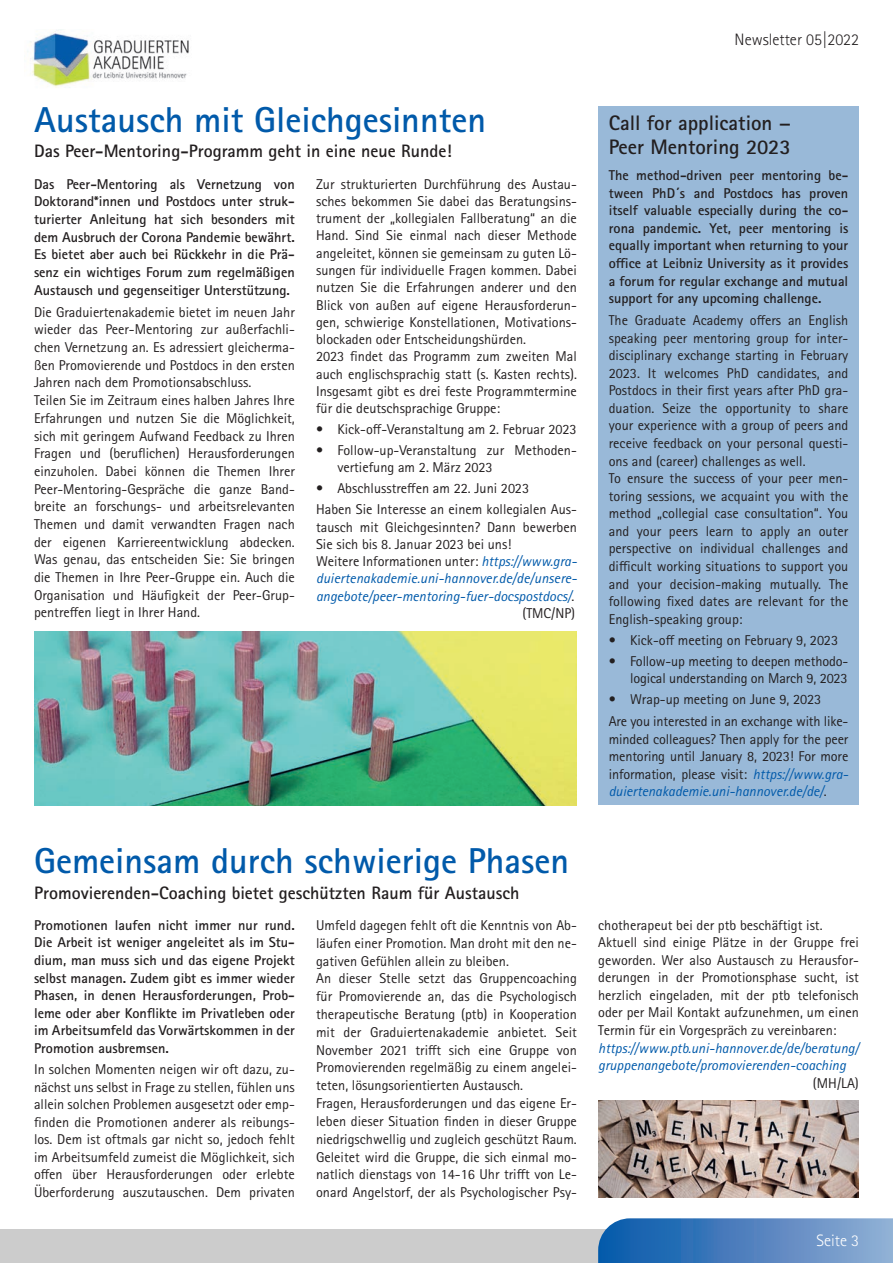
<style>
.page{position:relative;width:893px;height:1263px;background:#fff}
.page>*{position:absolute;margin:0;border:0;box-sizing:border-box;transform-origin:0 0}
.t1{font:700 36px "Rotis Sans Serif Std";color:#015aaa}
.t2{font:700 21px/24.5px "Rotis Sans Serif Std";color:#231f20}
.t3{font:700 18px "Rotis Sans Serif Std";color:#231f20}
.t4{font:300 16.5px "Rotis Sans Serif Std";color:#231f20}
.t5{font:300 16.5px "Rotis Sans Serif Std";color:#fff}
.t6{font:14.25px/17.5px "Rotis Sans Serif Std";color:#231f20}
.t7{font:700 14.25px/17.5px "Rotis Sans Serif Std";color:#231f20;text-align:justify}
.t8{font:italic 14.25px/17.5px "Rotis Sans Serif Std";color:#015aaa}
.s1{font-style:italic;color:#015aaa}
.s2{font-style:normal;color:#231f20}
</style>
<div class="page">
<div style="left:0;top:1229px;width:893px;height:34px;background:#ccc"></div>
<img style="left:27px;top:30px;width:162px;height:58px">
<svg style="left:598px;top:1218px;width:295px;height:45px;background:#5185c0"></svg>
<img style="left:34px;top:631px;width:543px;height:174px">
<div style="left:598px;top:106px;width:261px;height:699px;background:#99b9d8"></div>
<img style="left:598px;top:1100px;width:261px;height:97px">
<h1 class="t1" style="left:34px;top:97px;width:453px">Austausch mit Gleichgesinnten</h1>
<p class="t3" style="left:34px;top:140px;width:419px">Das Peer-Mentoring-Programm geht in eine neue Runde!</p>
<p class="t7" style="left:34px;top:175px;width:262px">Das Peer-Mentoring als Vernetzung von Doktorand*innen und Postdocs unter struk&shy;turierter Anleitung hat sich besonders mit dem Ausbruch der Corona Pandemie bewährt.<br>Es bietet aber auch bei Rückkehr in die Prä&shy;senz ein wichtiges Forum zum regelmäßigen Austausch und gegenseitiger Unterstützung.</p>
<p class="t6" style="left:34px;top:303px;width:262px">Die Graduiertenakademie bietet im neuen Jahr wieder das Peer-Mentoring zur außerfachli&shy;chen Vernetzung an. Es adressiert gleicherma&shy;ßen Promovierende und Postdocs in den ersten Jahren nach dem Promotionsabschluss.<br>Teilen Sie im Zeitraum eines halben Jahres Ihre Erfahrungen und nutzen Sie die Möglichkeit, sich mit geringem Aufwand Feedback zu Ihren Fragen und (beruflichen) Herausforderungen einzuholen. Dabei können die Themen Ihrer Peer-Mentoring-Gespräche die ganze Band&shy;breite an forschungs- und arbeitsrelevanten Themen und damit verwandten Fragen nach der eigenen Karriereentwicklung abdecken.<br>Was genau, das entscheiden Sie: Sie bringen die Themen in Ihre Peer-Gruppe ein. Auch die Organisation und Häufigkeit der Peer-Grup&shy;pentreffen liegt in Ihrer Hand.</p>
<p class="t6" style="left:316px;top:175px;width:262px">Zur strukturierten Durchführung des Austau&shy;sches bekommen Sie dabei das Beratungsins&shy;trument der „kollegialen Fallberatung“ an die Hand. Sind Sie einmal nach dieser Methode angeleitet, können sie gemeinsam zu guten Lö&shy;sungen für individuelle Fragen kommen. Dabei nutzen Sie die Erfahrungen anderer und den Blick von außen auf eigene Herausforderun&shy;gen, schwierige Konstellationen, Motivations&shy;blockaden oder Entscheidungshürden.<br>2023 findet das Programm zum zweiten Mal auch englischsprachig statt (s. Kasten rechts).<br>Insgesamt gibt es drei feste Programmtermine für die deutschsprachige Gruppe:</p>
<p class="t6" style="left:316px;top:421px;width:262px">• Kick-off-Veranstaltung am 2. Februar 2023</p>
<p class="t6" style="left:337px;top:442px;width:241px;line-height:16.6px;text-indent:-21px">• Follow-up-Veranstaltung zur Methoden&shy;vertiefung am 2. März 2023</p>
<p class="t6" style="left:316px;top:477px;width:262px;line-height:21.6px">• Abschlusstreffen am 22. Juni 2023<br>Haben Sie Interesse an einem kollegialen Aus-</p>
<p class="t6" style="left:316px;top:518px;width:262px">tausch mit Gleichgesinnten? Dann bewerben</p>
<p class="t6" style="left:316px;top:535px;width:197px">Sie sich bis 8. Januar 2023 bei uns!</p>
<p class="t6" style="left:316px;top:553px;width:262px">Weitere Informationen unter: <span class="s1">https://www.gra-</span></p>
<p class="t8" style="left:316px;top:570px;width:263px">duiertenakademie.uni-hannover.de/de/unsere-</p>
<p class="t8" style="left:316px;top:587px;width:260px">angebote/peer-mentoring-fuer-docspostdocs/<span class="s2">.</span></p>
<p class="t6" style="left:522px;top:604px;width:54px">(TMC/NP)</p>
<p class="t4" style="left:735px;top:30px;width:126px">Newsletter 05|2022</p>
<h2 class="t2" style="left:609px;top:110px;width:184px">Call for application −<br>Peer Mentoring 2023</h2>
<p class="t7" style="left:609px;top:166px;width:241px">The method-driven peer mentoring be&shy;tween PhD´s and Postdocs has proven itself valuable especially during the co&shy;rona pandemic. Yet, peer mentoring is equally important when returning to your office at Leibniz University as it provides a forum for regular exchange and mutual support for any upcoming challenge.</p>
<p class="t6" style="left:609px;top:311px;width:241px">The Graduate Academy offers an English speaking peer mentoring group for inter&shy;disciplinary exchange starting in February 2023. It welcomes PhD candidates, and Postdocs in their first years after PhD gra&shy;duation. Seize the opportunity to share your experience with a group of peers and receive feedback on your personal questi&shy;ons and (career) challenges as well.<br>To ensure the success of your peer men&shy;toring sessions, we acquaint you with the method „collegial case consultation“. You and your peers learn to apply an outer perspective on individual challenges and difficult working situations to support you and your decision-making mutually. The following fixed dates are relevant for the English-speaking group:</p>
<p class="t6" style="left:609px;top:631px;width:231px">• Kick-off meeting on February 9, 2023</p>
<p class="t6" style="left:609px;top:653px;width:241px;line-height:17px;text-align:right">• Follow-up meeting to deepen methodo&shy;logical understanding on March 9, 2023</p>
<p class="t6" style="left:609px;top:689px;width:241px;line-height:21.9px">• Wrap-up meeting on June 9, 2023<br>Are you interested in an exchange with like-</p>
<p class="t6" style="left:609px;top:730px;width:241px;text-align:justify">minded colleagues? Then apply for the peer mentoring until January 8, 2023! For more information, please visit: <span class="s1">https://www.gra&shy;duiertenakademie.uni-hannover.de/de/</span>.</p>
<h1 class="t1" style="left:34px;top:838px;width:537px">Gemeinsam durch schwierige Phasen</h1>
<p class="t3" style="left:34px;top:881px;width:487px">Promovierenden-Coaching bietet geschützten Raum für Austausch</p>
<p class="t7" style="left:34px;top:916px;width:262px">Promotionen laufen nicht immer nur rund.<br>Die Arbeit ist weniger angeleitet als im Stu&shy;dium, man muss sich und das eigene Projekt selbst managen. Zudem gibt es immer wieder Phasen, in denen Herausforderungen, Prob&shy;leme oder aber Konflikte im Privatleben oder im Arbeitsumfeld das Vorwärtskommen in der Promotion ausbremsen.</p>
<p class="t6" style="left:34px;top:1061px;width:262px;text-align:justify">In solchen Momenten neigen wir oft dazu, zu&shy;nächst uns selbst in Frage zu stellen, fühlen uns allein solchen Problemen ausgesetzt oder emp&shy;finden die Promotionen anderer als reibungs&shy;los. Dem ist oftmals gar nicht so, jedoch fehlt im Arbeitsumfeld zumeist die Möglichkeit, sich offen über Herausforderungen oder erlebte Überforderung auszutauschen. Dem privaten</p>
<p class="t6" style="left:316px;top:916px;width:262px">Umfeld dagegen fehlt oft die Kenntnis von Ab&shy;läufen einer Promotion. Man droht mit den ne&shy;gativen Gefühlen allein zu bleiben.<br>An dieser Stelle setzt das Gruppencoaching für Promovierende an, das die Psychologisch therapeutische Beratung (ptb) in Kooperation mit der Graduiertenakademie anbietet. Seit November 2021 trifft sich eine Gruppe von Promovierenden regelmäßig zu einem angelei&shy;teten, lösungsorientierten Austausch.<br>Fragen, Herausforderungen und das eigene Er&shy;leben dieser Situation finden in dieser Gruppe niedrigschwellig und zugleich geschützt Raum.<br>Geleitet wird die Gruppe, die sich einmal mo&shy;natlich dienstags von 14-16 Uhr trifft von Le&shy;onard Angelstorf, der als Psychologischer Psy-</p>
<p class="t6" style="left:598px;top:916px;width:262px">chotherapeut bei der ptb beschäftigt ist.<br>Aktuell sind einige Plätze in der Gruppe frei geworden. Wer also Austausch zu Herausfor&shy;derungen in der Promotionsphase sucht, ist herzlich eingeladen, mit der ptb telefonisch oder per Mail Kontakt aufzunehmen, um einen Termin für ein Vorgespräch zu vereinbaren:</p>
<p class="t8" style="left:598px;top:1039px;width:262px">https://www.ptb.uni-hannover.de/de/beratung/ gruppenangebote/promovierenden-coaching</p>
<p class="t6" style="left:813px;top:1074px;width:47px">(MH/LA)</p>
<p class="t5" style="left:816px;top:1231px;width:44px">Seite 3</p>
</div>
